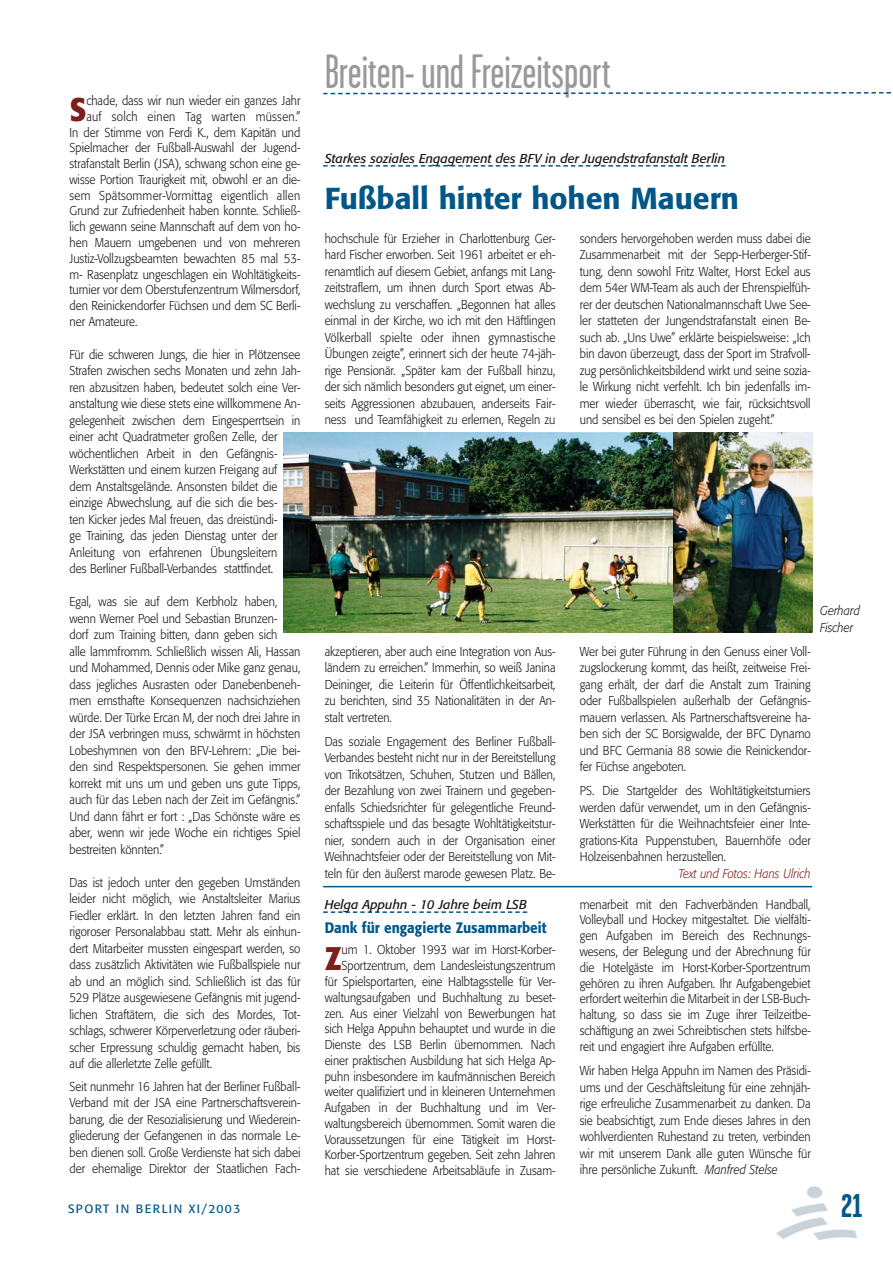
<style>
.page{position:relative;width:893px;height:1263px;background:#fff}
.page>*{position:absolute;margin:0;border:0;box-sizing:border-box;transform-origin:0 0}
.t1{font:48px "Garage Gothic";color:#999}
.t2{font:700 33px "Garage Gothic";color:#005888}
.t3{font:700 32.4px "Formata";color:#7d201c;scale:.9 1}
.t4{font:500 30px "Formata";color:#005788}
.t5{font:500 15px "Formata";color:#005788;scale:.9 1}
.t6{font:300 12.75px/16.5px "Formata";color:#131413;text-align:justify;scale:.9 1}
.t7{font:italic 12.75px "Formata";color:#131413}
.t8{font:300 12.75px "Formata";letter-spacing:.02em;color:#131413;scale:.9 1}
.t9{font:300 12.75px "Formata";letter-spacing:.025em;color:#131413;scale:.9 1}
.t10{font:italic 300 12.75px "Formata";color:#7d201c;scale:.9 1}
.t11{font:italic 300 12.75px/16.5px "Formata";color:#131413;scale:.9 1}
.t12{font:12px "Formata";letter-spacing:.115em;color:#005788}
.s1{font-style:italic}
</style>
<div class="page">
<img style="left:776px;top:1186px;width:81px;height:54px">
<svg style="left:323px;top:92px;width:568px;height:3px"></svg>
<svg style="left:323px;top:165px;width:402px;height:2px"></svg>
<img style="left:283px;top:432px;width:391px;height:201px">
<img style="left:674px;top:432px;width:138px;height:201px">
<svg style="left:323px;top:911px;width:204px;height:2px"></svg>
<hr style="left:323px;top:886px;width:489px;height:1px;background:#005788">
<h3 class="t3" style="left:70px;top:95px;width:20px">S</h3>
<p class="t6" style="left:86px;top:93px;width:239px">chade, dass wir nun wieder ein ganzes Jahr</p>
<p class="t9" style="left:86px;top:111px;width:239px">auf solch einen Tag warten müssen.”</p>
<p class="t6" style="left:70px;top:125px;width:258px">In der Stimme von Ferdi K., dem Kapitän und</p>
<p class="t6" style="left:70px;top:141px;width:258px">Spielmacher der Fußball-Auswahl der Jugend-</p>
<p class="t6" style="left:70px;top:156px;width:258px">strafanstalt Berlin (JSA), schwang schon eine ge-</p>
<p class="t6" style="left:70px;top:172px;width:258px">wisse Portion Traurigkeit mit, obwohl er an die-</p>
<p class="t8" style="left:70px;top:190px;width:258px">sem Spätsommer-Vormittag eigentlich allen</p>
<p class="t6" style="left:70px;top:204px;width:258px">Grund zur Zufriedenheit haben konnte. Schließ-</p>
<p class="t6" style="left:70px;top:219px;width:258px">lich gewann seine Mannschaft auf dem von ho-</p>
<p class="t6" style="left:70px;top:235px;width:258px">hen Mauern umgebenen und von mehreren</p>
<p class="t6" style="left:70px;top:251px;width:258px">Justiz-Vollzugsbeamten bewachten 85 mal 53-</p>
<p class="t6" style="left:70px;top:267px;width:258px">m- Rasenplatz ungeschlagen ein Wohltätigkeits-</p>
<p class="t6" style="left:70px;top:282px;width:258px">turnier vor dem Oberstufenzentrum Wilmersdorf,</p>
<p class="t6" style="left:70px;top:298px;width:258px">den Reinickendorfer Füchsen und dem SC Berli-</p>
<p class="t6" style="left:70px;top:314px;width:77px">ner Amateure.</p>
<p class="t6" style="left:70px;top:347px;width:258px;text-align:left">Für die schweren Jungs, die hier in Plötzensee Strafen zwischen sechs Monaten und zehn Jah&shy;ren abzusitzen haben, bedeutet solch eine Ver&shy;anstaltung wie diese stets eine willkommene An&shy;gelegenheit zwischen dem Eingesperrtsein in einer acht Quadratmeter großen Zelle, der wöchentlichen Arbeit in den Gefängnis-Werkstätten und einem kurzen Freigang auf dem Anstaltsgelände. Ansonsten bildet die einzige Abwechslung, auf die sich die bes-<br>ten Kicker jedes Mal freuen, das dreistündi-<br>ge Training, das jeden Dienstag unter der Anleitung von erfahrenen Übungsleitern<br>des Berliner Fußball-Verbandes stattfindet.</p>
<p class="t6" style="left:70px;top:594px;width:258px;text-align:left">Egal, was sie auf dem Kerbholz haben, wenn Werner Poel und Sebastian Brunzen-<br>dorf zum Training bitten, dann geben sich<br>alle lammfromm. Schließlich wissen Ali, Hassan und Mohammed, Dennis oder Mike ganz genau, dass jegliches Ausrasten oder Danebenbeneh&shy;men ernsthafte Konsequenzen nachsichziehen würde. Der Türke Ercan M, der noch drei Jahre in der JSA verbringen muss, schwärmt in höchsten Lobeshymnen von den BFV-Lehrern: „Die bei&shy;den sind Respektspersonen. Sie gehen immer korrekt mit uns um und geben uns gute Tipps, auch für das Leben nach der Zeit im Gefängnis.” Und dann fährt er fort : „Das Schönste wäre es aber, wenn wir jede Woche ein richtiges Spiel bestreiten könnten.”</p>
<p class="t6" style="left:70px;top:875px;width:258px">Das ist jedoch unter den gegeben Umständen leider nicht möglich, wie Anstaltsleiter Marius Fiedler erklärt. In den letzten Jahren fand ein rigoroser Personalabbau statt. Mehr als einhun&shy;dert Mitarbeiter mussten eingespart werden, so dass zusätzlich Aktivitäten wie Fußballspiele nur ab und an möglich sind. Schließlich ist das für 529 Plätze ausgewiesene Gefängnis mit jugend&shy;lichen Straftätern, die sich des Mordes, Tot&shy;schlags, schwerer Körperverletzung oder räuberi&shy;scher Erpressung schuldig gemacht haben, bis auf die allerletzte Zelle gefüllt.</p>
<p class="t6" style="left:70px;top:1079px;width:258px">Seit nunmehr 16 Jahren hat der Berliner Fußball-Verband mit der JSA eine Partnerschaftsverein&shy;barung, die der Resozialisierung und Wiederein&shy;gliederung der Gefangenen in das normale Le&shy;ben dienen soll. Große Verdienste hat sich dabei der ehemalige Direktor der Staatlichen Fach-</p>
<h1 class="t1" style="left:325px;top:53px;width:288px">Breiten- und Freizeitsport</h1>
<p class="t7" style="left:325px;top:152px;width:402px">Starkes soziales Engagement des BFV in der Jugendstrafanstalt Berlin</p>
<h3 class="t4" style="left:325px;top:185px;width:416px">Fußball hinter hohen Mauern</h3>
<p class="t6" style="left:325px;top:231px;width:258px">hochschule für Erzieher in Charlottenburg Ger&shy;hard Fischer erworben. Seit 1961 arbeitet er eh&shy;renamtlich auf diesem Gebiet, anfangs mit Lang&shy;zeitstraflern, um ihnen durch Sport etwas Ab&shy;wechslung zu verschaffen. „Begonnen hat alles einmal in der Kirche, wo ich mit den Häftlingen Völkerball spielte oder ihnen gymnastische Übungen zeigte”, erinnert sich der heute 74-jäh&shy;rige Pensionär. „Später kam der Fußball hinzu, der sich nämlich besonders gut eignet, um einer&shy;seits Aggressionen abzubauen, anderseits Fair&shy;ness und Teamfähigkeit zu erlernen, Regeln zu</p>
<p class="t6" style="left:580px;top:231px;width:258px">sonders hervorgehoben werden muss dabei die Zusammenarbeit mit der Sepp-Herberger-Stif&shy;tung, denn sowohl Fritz Walter, Horst Eckel aus dem 54er WM-Team als auch der Ehrenspielfüh&shy;rer der deutschen Nationalmannschaft Uwe See&shy;ler statteten der Jungendstrafanstalt einen Be&shy;such ab. „Uns Uwe” erklärte beispielsweise: „Ich bin davon überzeugt, dass der Sport im Strafvoll&shy;zug persönlichkeitsbildend wirkt und seine sozia&shy;le Wirkung nicht verfehlt. Ich bin jedenfalls im&shy;mer wieder überrascht, wie fair, rücksichtsvoll und sensibel es bei den Spielen zugeht.”</p>
<p class="t6" style="left:325px;top:644px;width:258px">akzeptieren, aber auch eine Integration von Aus&shy;ländern zu erreichen.” Immerhin, so weiß Janina Deininger, die Leiterin für Öffentlichkeitsarbeit, zu berichten, sind 35 Nationalitäten in der An&shy;stalt vertreten.</p>
<p class="t6" style="left:325px;top:734px;width:258px">Das soziale Engagement des Berliner Fußball-Verbandes besteht nicht nur in der Bereitstellung von Trikotsätzen, Schuhen, Stutzen und Bällen, der Bezahlung von zwei Trainern und gegeben&shy;enfalls Schiedsrichter für gelegentliche Freund&shy;schaftsspiele und das besagte Wohltätigkeitstur&shy;nier, sondern auch in der Organisation einer Weihnachtsfeier oder der Bereitstellung von Mit&shy;teln für den äußerst marode gewesen Platz. Be-</p>
<p class="t7" style="left:325px;top:898px;width:204px">Helga Appuhn - 10 Jahre beim LSB</p>
<p class="t5" style="left:325px;top:921px;width:248px">Dank für engagierte Zusammarbeit</p>
<h3 class="t3" style="left:325px;top:944px;width:20px">Z</h3>
<p class="t6" style="left:325px;top:943px;width:258px;line-height:15.8px;text-align:right">um 1. Oktober 1993 war im Horst-Korber-Sportzentrum, dem Landesleistungszentrum<br>für Spielsportarten, eine Halbtagsstelle für Ver&shy;waltungsaufgaben und Buchhaltung zu beset&shy;zen. Aus einer Vielzahl von Bewerbungen hat sich Helga Appuhn behauptet und wurde in die Dienste des LSB Berlin übernommen. Nach einer praktischen Ausbildung hat sich Helga Ap&shy;puhn insbesondere im kaufmännischen Bereich weiter qualifiziert und in kleineren Unternehmen Aufgaben in der Buchhaltung und im Ver&shy;waltungsbereich übernommen. Somit waren die Voraussetzungen für eine Tätigkeit im Horst-Korber-Sportzentrum gegeben. Seit zehn Jahren hat sie verschiedene Arbeitsabläufe in Zusam-</p>
<p class="t6" style="left:580px;top:644px;width:258px">Wer bei guter Führung in den Genuss einer Voll&shy;zugslockerung kommt, das heißt, zeitweise Frei&shy;gang erhält, der darf die Anstalt zum Training oder Fußballspielen außerhalb der Gefängnis&shy;mauern verlassen. Als Partnerschaftsvereine ha&shy;ben sich der SC Borsigwalde, der BFC Dynamo und BFC Germania 88 sowie die Reinickendor&shy;fer Füchse angeboten.</p>
<p class="t6" style="left:580px;top:783px;width:258px">PS. Die Startgelder des Wohltätigkeitsturniers werden dafür verwendet, um in den Gefängnis-Werkstätten für die Weihnachtsfeier einer Inte&shy;grations-Kita Puppenstuben, Bauernhöfe oder Holzeisenbahnen herzustellen.</p>
<p class="t10" style="left:678px;top:867px;width:148px">Text und Fotos: Hans Ulrich</p>
<p class="t6" style="left:580px;top:897px;width:258px;line-height:15.8px">menarbeit mit den Fachverbänden Handball, Volleyball und Hockey mitgestaltet. Die vielfälti&shy;gen Aufgaben im Bereich des Rechnungs&shy;wesens, der Belegung und der Abrechnung für die Hotelgäste im Horst-Korber-Sportzentrum gehören zu ihren Aufgaben. Ihr Aufgabengebiet erfordert weiterhin die Mitarbeit in der LSB-Buch&shy;haltung, so dass sie im Zuge ihrer Teilzeitbe&shy;schäftigung an zwei Schreibtischen stets hilfsbe&shy;reit und engagiert ihre Aufgaben erfüllte.</p>
<p class="t6" style="left:580px;top:1063px;width:258px">Wir haben Helga Appuhn im Namen des Präsidi&shy;ums und der Geschäftsleitung für eine zehnjäh&shy;rige erfreuliche Zusammenarbeit zu danken. Da sie beabsichtigt, zum Ende dieses Jahres in den wohlverdienten Ruhestand zu treten, verbinden wir mit unserem Dank alle guten Wünsche für ihre persönliche Zukunft. <span class="s1">Manfred Stelse</span></p>
<p class="t11" style="left:820px;top:604px;width:46px">Gerhard<br>Fischer</p>
<p class="t12" style="left:68px;top:1203px;width:174px">SPORT IN BERLIN XI/2003</p>
<h2 class="t2" style="left:841px;top:1193px;width:23px">21</h2>
</div>
